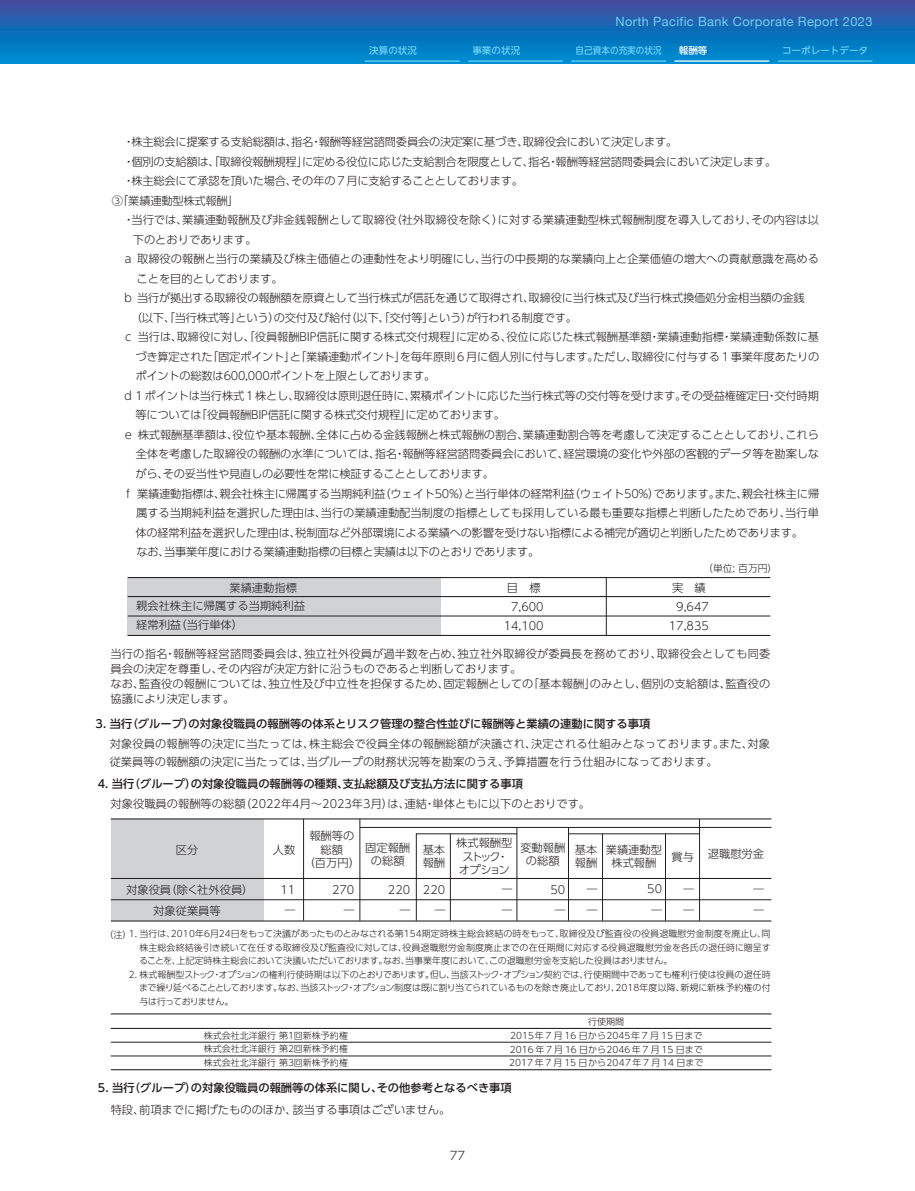
<style>
.page{position:relative;width:915px;height:1191px;background:#fff}
.page>*{position:absolute;margin:0;border:0;box-sizing:border-box;transform-origin:0 0}
.t1{font:12.75px "Helvetica Neue";letter-spacing:.03em;color:#6bcff6}
.t2{font:300 11.7px "UD Shin Go Pro";color:#231f20}
.t3{font:300 11.25px/13.5px "UD Shin Go Pro";letter-spacing:-.01em;color:#231f20;text-align:center}
.t4{font:500 11.25px/21.5px "UD Shin Go Pro";color:#231f20}
.t5{font:300 11.25px/18px "UD Shin Go Pro";letter-spacing:.01em;color:#231f20}
.t6{font:300 11.25px/13.5px "UD Shin Go Pro";letter-spacing:-.035em;color:#231f20;text-align:center}
.t7{font:300 10.5px/21px "UD Shin Go Pro";color:#231f20}
.t8{font:300 9.75px "UD Shin Go Pro";color:#231f20}
.t9{font:500 9.6px "UD Shin M Go Pro";color:#6bcff6}
.t10{font:500 9.6px "UD Shin M Go Pro";color:#6bcff6;scale:.9 1}
.t11{font:500 9.6px "UD Shin M Go Pro";color:#fff}
.t12{font:300 9px/13.8px "UD Shin Go Pro";color:#231f20}
.t13{font:300 9px "UD Shin Go Pro";letter-spacing:-.025em;color:#231f20}
.t14{font:300 9px "UD Shin Go Pro";letter-spacing:-.02em;color:#231f20}
.t15{font:300 9px "UD Shin Go Pro";letter-spacing:-.035em;color:#231f20}
.s1{font-weight:300}
</style>
<div class="page">
<svg style="left:0;top:0;width:914px;height:64px;background:#166cb7"></svg>
<div style="left:111px;top:819px;width:152px;height:101px;background:#d1d2d4"></div>
<hr style="left:111px;top:818px;width:660px;height:1px;background:#231f20">
<hr style="left:111px;top:920px;width:660px;height:1px;background:#231f20">
<hr style="left:111px;top:899px;width:660px;height:1px;background:#231f20">
<hr style="left:111px;top:878px;width:660px;height:1px;background:#231f20">
<hr style="left:360px;top:827px;width:411px;height:1px;background:#231f20">
<hr style="left:111px;top:1042px;width:660px;height:1px;background:#231f20">
<hr style="left:111px;top:1055px;width:660px;height:1px;background:#231f20">
<hr style="left:111px;top:1013px;width:660px;height:1px;background:#231f20">
<hr style="left:111px;top:1028px;width:660px;height:1px;background:#231f20">
<hr style="left:111px;top:1069px;width:660px;height:1px;background:#231f20">
<hr style="left:303px;top:819px;width:1px;height:101px;background:#231f20">
<hr style="left:359px;top:819px;width:1px;height:101px;background:#231f20">
<hr style="left:699px;top:819px;width:1px;height:101px;background:#231f20">
<hr style="left:516px;top:827px;width:1px;height:93px;background:#231f20">
<hr style="left:568px;top:827px;width:1px;height:93px;background:#231f20">
<svg style="left:416px;top:833px;width:101px;height:88px"></svg>
<hr style="left:450px;top:834px;width:1px;height:86px;background:#231f20">
<hr style="left:602px;top:834px;width:1px;height:86px;background:#231f20">
<hr style="left:665px;top:834px;width:1px;height:86px;background:#231f20">
<hr style="left:568px;top:833px;width:131px;height:1px;background:#231f20">
<div style="left:127px;top:578px;width:314px;height:57px;background:#d1d2d4"></div>
<hr style="left:128px;top:577px;width:642px;height:1px;background:#231f20">
<hr style="left:128px;top:596px;width:642px;height:1px;background:#231f20">
<hr style="left:128px;top:616px;width:642px;height:1px;background:#231f20">
<hr style="left:128px;top:635px;width:642px;height:1px;background:#231f20">
<hr style="left:606px;top:578px;width:1px;height:57px;background:#231f20">
<hr style="left:365px;top:60px;width:94px;height:2px;background:#6bcff6">
<hr style="left:468px;top:60px;width:94px;height:2px;background:#6bcff6">
<hr style="left:571px;top:60px;width:94px;height:2px;background:#6bcff6">
<hr style="left:777px;top:60px;width:95px;height:2px;background:#6bcff6">
<hr style="left:674px;top:60px;width:95px;height:2px;background:#fff">
<p class="t1" style="left:615px;top:12px;width:258px">North Pacific Bank Corporate Report 2023</p>
<p class="t9" style="left:369px;top:43px;width:49px">決算の状況</p>
<p class="t9" style="left:472px;top:43px;width:49px">事業の状況</p>
<p class="t10" style="left:575px;top:43px;width:97px">自己資本の充実の状況</p>
<p class="t11" style="left:678px;top:43px;width:30px">報酬等</p>
<p class="t9" style="left:781px;top:43px;width:88px">コーポレートデータ</p>
<p class="t3" style="left:123px;top:135px;width:555px">・株主総会に提案する支給総額は、指名・報酬等経営諮問委員会の決定案に基づき、取締役会において決定します。</p>
<p class="t3" style="left:123px;top:154px;width:654px">・個別の支給額は、「取締役報酬規程」に定める役位に応じた支給割合を限度として、指名・報酬等経営諮問委員会において決定します。</p>
<p class="t3" style="left:123px;top:174px;width:401px">・株主総会にて承認を頂いた場合、その年の７月に支給することとしております。</p>
<p class="t3" style="left:112px;top:193px;width:128px">③「業績連動型株式報酬」</p>
<p class="t3" style="left:123px;top:213px;width:697px">・当行では、業績連動報酬及び非金銭報酬として取締役（社外取締役を除く）に対する業績連動型株式報酬制度を導入しており、その内容は以</p>
<p class="t3" style="left:133px;top:232px;width:125px">下のとおりであります。</p>
<p class="t3" style="left:122px;top:252px;width:697px">ａ 取締役の報酬と当行の業績及び株主価値との連動性をより明確にし、当行の中長期的な業績向上と企業価値の増大への貢献意識を高める</p>
<p class="t3" style="left:136px;top:271px;width:148px">ことを目的としております。</p>
<p class="t3" style="left:122px;top:291px;width:683px">ｂ 当行が拠出する取締役の報酬額を原資として当行株式が信託を通じて取得され、取締役に当行株式及び当行株式換価処分金相当額の金銭</p>
<p class="t3" style="left:131px;top:310px;width:447px">（以下、「当行株式等」という）の交付及び給付（以下、「交付等」という）が行われる制度です。</p>
<p class="t3" style="left:123px;top:330px;width:697px">ｃ 当行は、取締役に対し、「役員報酬BIP信託に関する株式交付規程」に定める、役位に応じた株式報酬基準額・業績連動指標・業績連動係数に基</p>
<p class="t3" style="left:135px;top:349px;width:685px">づき算定された「固定ポイント」と「業績連動ポイント」を毎年原則６月に個人別に付与します。ただし、取締役に付与する１事業年度あたりの</p>
<p class="t3" style="left:135px;top:369px;width:301px">ポイントの総数は600,000ポイントを上限としております。</p>
<p class="t3" style="left:122px;top:388px;width:697px">ｄ１ポイントは当行株式１株とし、取締役は原則退任時に、累積ポイントに応じた当行株式等の交付等を受けます。その受益権確定日・交付時期</p>
<p class="t3" style="left:135px;top:408px;width:371px">等については「役員報酬BIP信託に関する株式交付規程」に定めております。</p>
<p class="t3" style="left:123px;top:427px;width:697px">ｅ 株式報酬基準額は、役位や基本報酬、全体に占める金銭報酬と株式報酬の割合、業績連動割合等を考慮して決定することとしており、これら</p>
<p class="t3" style="left:136px;top:447px;width:684px">全体を考慮した取締役の報酬の水準については、指名・報酬等経営諮問委員会において、経営環境の変化や外部の客観的データ等を勘案しな</p>
<p class="t3" style="left:135px;top:466px;width:360px">がら、その妥当性や見直しの必要性を常に検証することとしております。</p>
<p class="t3" style="left:122px;top:486px;width:698px">ｆ 業績連動指標は、親会社株主に帰属する当期純利益（ウェイト50%）と当行単体の経常利益（ウェイト50%）であります。また、親会社株主に帰</p>
<p class="t3" style="left:136px;top:505px;width:684px">属する当期純利益を選択した理由は、当行の業績連動配当制度の指標としても採用している最も重要な指標と判断したためであり、当行単</p>
<p class="t3" style="left:135px;top:525px;width:669px">体の経常利益を選択した理由は、税制面など外部環境による業績への影響を受けない指標による補完が適切と判断したためであります。</p>
<p class="t3" style="left:136px;top:544px;width:404px">なお、当事業年度における業績連動指標の目標と実績は以下のとおりであります。</p>
<p class="t3" style="left:229px;top:580px;width:69px">業績連動指標</p>
<p class="t3" style="left:136px;top:596px;width:170px;line-height:19.2px;text-align:left">親会社株主に帰属する当期純利益経常利益（当行単体）</p>
<p class="t3" style="left:506px;top:580px;width:35px">目　標</p>
<p class="t3" style="left:503px;top:596px;width:42px;line-height:19.2px;text-align:right">7,600<br>14,100</p>
<p class="t8" style="left:703px;top:560px;width:75px">（単位: 百万円）</p>
<p class="t3" style="left:671px;top:580px;width:35px">実　績</p>
<p class="t3" style="left:668px;top:596px;width:42px;line-height:19.2px;text-align:right">9,647<br>17,835</p>
<p class="t3" style="left:110px;top:646px;width:661px;line-height:15px;text-align:left">当行の指名・報酬等経営諮問委員会は、独立社外役員が過半数を占め、独立社外取締役が委員長を務めており、取締役会としても同委員会の決定を尊重し、その内容が決定方針に沿うものであると判断しております。<br>なお、監査役の報酬については、独立性及び中立性を担保するため、固定報酬としての「基本報酬」のみとし、個別の支給額は、監査役の協議により決定します。</p>
<p class="t4" style="left:96px;top:713px;width:556px">3．当行（グループ）の対象役職員の報酬等の体系とリスク管理の整合性並びに報酬等と業績の連動に関する事項</p>
<p class="t5" style="left:110px;top:734px;width:661px">対象役員の報酬等の決定に当たっては、株主総会で役員全体の報酬総額が決議され、決定される仕組みとなっております。また、対象従業員等の報酬額の決定に当たっては、当グループの財務状況等を勘案のうえ、予算措置を行う仕組みになっております。</p>
<p class="t4" style="left:98px;top:772px;width:426px">4．当行（グループ）の対象役職員の報酬等の種類、支払総額及び支払方法に関する事項</p>
<p class="t3" style="left:110px;top:796px;width:481px">対象役職員の報酬等の総額（2022年4月～2023年3月）は、連結・単体ともに以下のとおりです。</p>
<p class="t3" style="left:176px;top:842px;width:24px">区分</p>
<p class="t3" style="left:273px;top:842px;width:24px">人数</p>
<p class="t3" style="left:280px;top:882px;width:16px">11</p>
<p class="t7" style="left:285px;top:899px;width:12px">―</p>
<p class="t3" style="left:126px;top:878px;width:129px;line-height:21px">対象役員（除く社外役員）対象従業員等</p>
<p class="t3" style="left:303px;top:828px;width:58px">報酬等の総額<br>（百万円）</p>
<p class="t3" style="left:365px;top:840px;width:46px">固定報酬の総額</p>
<p class="t3" style="left:520px;top:840px;width:46px">変動報酬の総額</p>
<p class="t6" style="left:456px;top:835px;width:58px">株式報酬型ストック・オプション</p>
<p class="t3" style="left:422px;top:842px;width:24px;text-align:left">基本報酬</p>
<p class="t3" style="left:574px;top:842px;width:24px;text-align:left">基本報酬</p>
<p class="t3" style="left:605px;top:842px;width:58px">業績連動型株式報酬</p>
<p class="t3" style="left:671px;top:849px;width:24px">賞与</p>
<p class="t3" style="left:707px;top:847px;width:58px">退職慰労金</p>
<p class="t3" style="left:332px;top:882px;width:24px">270</p>
<p class="t7" style="left:344px;top:899px;width:12px">―</p>
<p class="t3" style="left:388px;top:882px;width:24px">220</p>
<p class="t7" style="left:399px;top:899px;width:12px">―</p>
<p class="t3" style="left:423px;top:882px;width:24px">220</p>
<p class="t7" style="left:434px;top:899px;width:12px">―</p>
<p class="t7" style="left:501px;top:878px;width:12px">― ―</p>
<p class="t3" style="left:550px;top:882px;width:16px">50</p>
<p class="t7" style="left:554px;top:899px;width:12px">―</p>
<p class="t7" style="left:586px;top:878px;width:12px">― ―</p>
<p class="t3" style="left:647px;top:882px;width:16px">50</p>
<p class="t7" style="left:651px;top:899px;width:12px">―</p>
<p class="t7" style="left:683px;top:878px;width:12px">― ―</p>
<p class="t7" style="left:753px;top:878px;width:12px">― ―</p>
<p class="t12" style="left:104px;top:926px;width:667px">（注）1．当行は、2010年6月24日をもって決議があったものとみなされる第154期定時株主総会終結の時をもって、取締役及び監査役の役員退職慰労金制度を廃止し、同</p>
<p class="t12" style="left:139px;top:940px;width:632px">株主総会終結後引き続いて在任する取締役及び監査役に対しては、役員退職慰労金制度廃止までの在任期間に対応する役員退職慰労金を各氏の退任時に贈呈す</p>
<p class="t14" style="left:139px;top:953px;width:535px">ることを、上記定時株主総会において決議いただいております。なお、当事業年度において、この退職慰労金を支給した役員はおりません。</p>
<p class="t12" style="left:129px;top:967px;width:643px">2．株式報酬型ストック・オプションの権利行使時期は以下のとおりであります。但し、当該ストック・オプション契約では、行使期間中であっても権利行使は役員の退任時</p>
<p class="t13" style="left:139px;top:980px;width:633px">まで繰り延べることとしております。なお、当該ストック・オプション制度は既に割り当てられているものを除き廃止しており、2018年度以降、新規に新株予約権の付</p>
<p class="t15" style="left:139px;top:994px;width:95px">与は行っておりません。</p>
<p class="t12" style="left:588px;top:1014px;width:37px">行使期間</p>
<p class="t12" style="left:204px;top:1028px;width:145px">株式会社北洋銀行 第1回新株予約権</p>
<p class="t12" style="left:509px;top:1028px;width:194px">2015年 7 月 16 日から2045年 7 月 15 日まで<br>2016 年 7 月 16 日から2046 年 7 月 15 日まで</p>
<p class="t12" style="left:204px;top:1041px;width:145px">株式会社北洋銀行 第2回新株予約権株式会社北洋銀行 第3回新株予約権</p>
<p class="t12" style="left:509px;top:1055px;width:195px">2017 年 7 月 15 日から2047年 7 月 14 日まで</p>
<p class="t4" style="left:111px;top:1077px;width:402px;text-indent:-13px">5．当行（グループ）の対象役職員の報酬等の体系に関し、その他参考となるべき事項<span class="s1">特段、前項までに掲げたもののほか、該当する事項はございません。</span></p>
<p class="t2" style="left:449px;top:1145px;width:17px">77</p>
</div>
